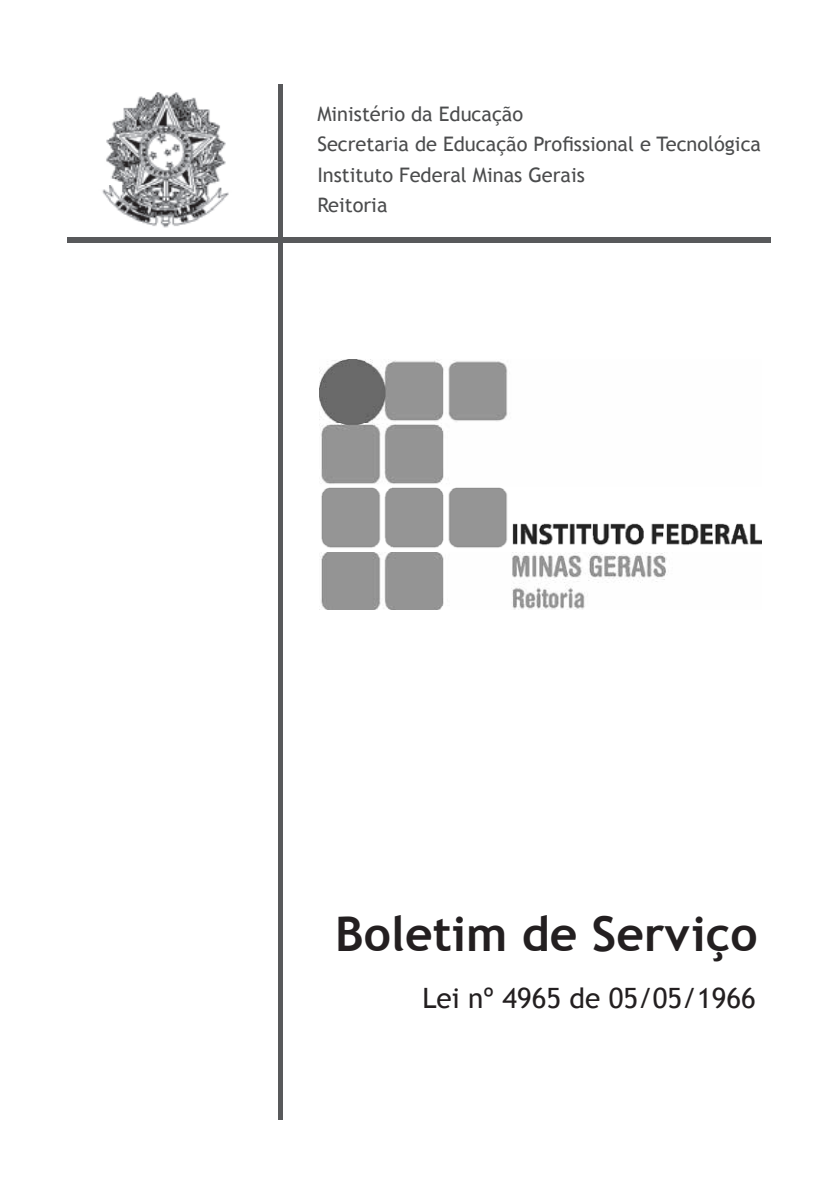
<style>
.page{position:relative;width:840px;height:1191px;background:#fff}
.page>*{position:absolute;margin:0;border:0;box-sizing:border-box;transform-origin:0 0}
.t1{font:700 48px "Trebuchet MS";color:#231f20}
.t2{font:28px "Trebuchet MS";color:#231f20}
.t3{font:20px/30px "Trebuchet MS";color:#4b4c4d}
</style>
<div class="page">
<img style="left:102px;top:92px;width:127px;height:136px">
<div style="left:67px;top:237px;width:703px;height:5px;background:#58595b"></div>
<div style="left:278px;top:84px;width:5px;height:1035px;background:#58595b"></div>
<img style="left:319px;top:359px;width:442px;height:250px">
<p class="t3" style="left:317px;top:100px;width:445px">Ministério da Educação<br>Secretaria de Educação Profissional e Tecnológica<br>Instituto Federal Minas Gerais<br>Reitoria</p>
<h1 class="t1" style="left:335px;top:904px;width:423px">Boletim de Serviço</h1>
<h2 class="t2" style="left:422px;top:982px;width:334px">Lei nº 4965 de 05/05/1966</h2>
</div>
